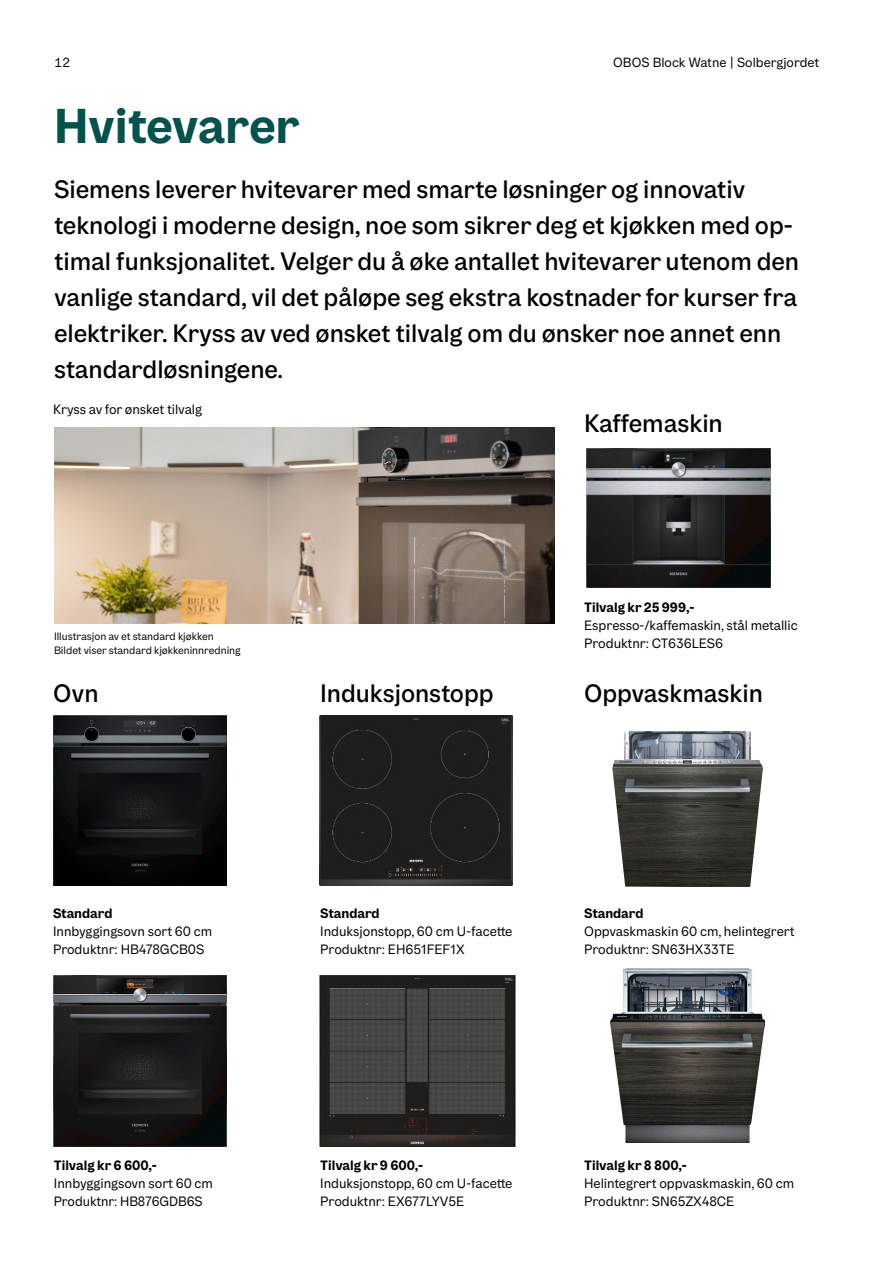
<style>
.page{position:relative;width:893px;height:1263px;background:#fff}
.page>*{position:absolute;margin:0;border:0;box-sizing:border-box;transform-origin:0 0}
.t1{font:700 49.5px "OBOS Text";letter-spacing:-.01em;color:#00524d}
.t2{font:500 25.5px/36px "OBOS Text";color:#000}
.t3{font:13.65px/18px "OBOS Text";color:#000}
.t4{font:700 13.65px "OBOS Text";color:#000}
.t5{font:13.5px "OBOS Text";color:#000}
.t6{font:10.8px "OBOS Text";color:#000}
</style>
<div class="page">
<img style="left:54px;top:427px;width:500px;height:197px">
<img style="left:54px;top:716px;width:172px;height:169px">
<img style="left:319px;top:716px;width:193px;height:169px">
<img style="left:319px;top:976px;width:196px;height:170px">
<img style="left:612px;top:731px;width:151px;height:156px">
<img style="left:611px;top:968px;width:154px;height:174px">
<img style="left:586px;top:449px;width:185px;height:138px">
<img style="left:54px;top:976px;width:173px;height:170px">
<p class="t5" style="left:54px;top:54px;width:18px">12</p>
<p class="t5" style="left:613px;top:54px;width:207px">OBOS Block Watne | Solbergjordet</p>
<h1 class="t1" style="left:54px;top:94px;width:248px">Hvitevarer</h1>
<p class="t2" style="left:54px;top:171px;width:747px">Siemens leverer hvitevarer med smarte løsninger og innovativ teknologi i moderne design, noe som sikrer deg et kjøkken med op&shy;timal funksjonalitet. Velger du å øke antallet hvitevarer utenom den vanlige standard, vil det påløpe seg ekstra kostnader for kurser fra elektriker. Kryss av ved ønsket tilvalg om du ønsker noe annet enn standardløsningene.</p>
<p class="t3" style="left:53px;top:400px;width:150px">Kryss av for ønsket tilvalg</p>
<h2 class="t2" style="left:584px;top:405px;width:140px">Kaffemaskin</h2>
<p class="t6" style="left:54px;top:630px;width:161px">Illustrasjon av et standard kjøkken</p>
<p class="t6" style="left:54px;top:643px;width:188px">Bildet viser standard kjøkkeninnredning</p>
<h2 class="t2" style="left:53px;top:675px;width:47px">Ovn</h2>
<p class="t4" style="left:584px;top:598px;width:112px">Tilvalg kr 25 999,-</p>
<p class="t3" style="left:584px;top:616px;width:215px">Espresso-/kaffemaskin, stål metallic<br>Produktnr: CT636LES6</p>
<h2 class="t2" style="left:320px;top:675px;width:175px">Induksjonstopp</h2>
<h2 class="t2" style="left:584px;top:675px;width:180px">Oppvaskmaskin</h2>
<p class="t4" style="left:53px;top:905px;width:61px">Standard</p>
<p class="t3" style="left:53px;top:922px;width:161px">Innbyggingsovn sort 60 cm<br>Produktnr: HB478GCB0S</p>
<p class="t4" style="left:320px;top:905px;width:61px">Standard</p>
<p class="t3" style="left:320px;top:922px;width:194px">Induksjonstopp, 60 cm U-facette<br>Produktnr: EH651FEF1X</p>
<p class="t4" style="left:584px;top:904px;width:61px">Standard</p>
<p class="t3" style="left:584px;top:922px;width:212px">Oppvaskmaskin 60 cm, helintegrert<br>Produktnr: SN63HX33TE</p>
<p class="t4" style="left:54px;top:1156px;width:104px">Tilvalg kr 6 600,-</p>
<p class="t3" style="left:54px;top:1174px;width:161px">Innbyggingsovn sort 60 cm<br>Produktnr: HB876GDB6S</p>
<p class="t4" style="left:320px;top:1156px;width:104px">Tilvalg kr 9 600,-</p>
<p class="t3" style="left:320px;top:1174px;width:194px">Induksjonstopp, 60 cm U-facette<br>Produktnr: EX677LYV5E</p>
<p class="t4" style="left:584px;top:1156px;width:104px">Tilvalg kr 8 800,-</p>
<p class="t3" style="left:584px;top:1174px;width:212px">Helintegrert oppvaskmaskin, 60 cm<br>Produktnr: SN65ZX48CE</p>
</div>
